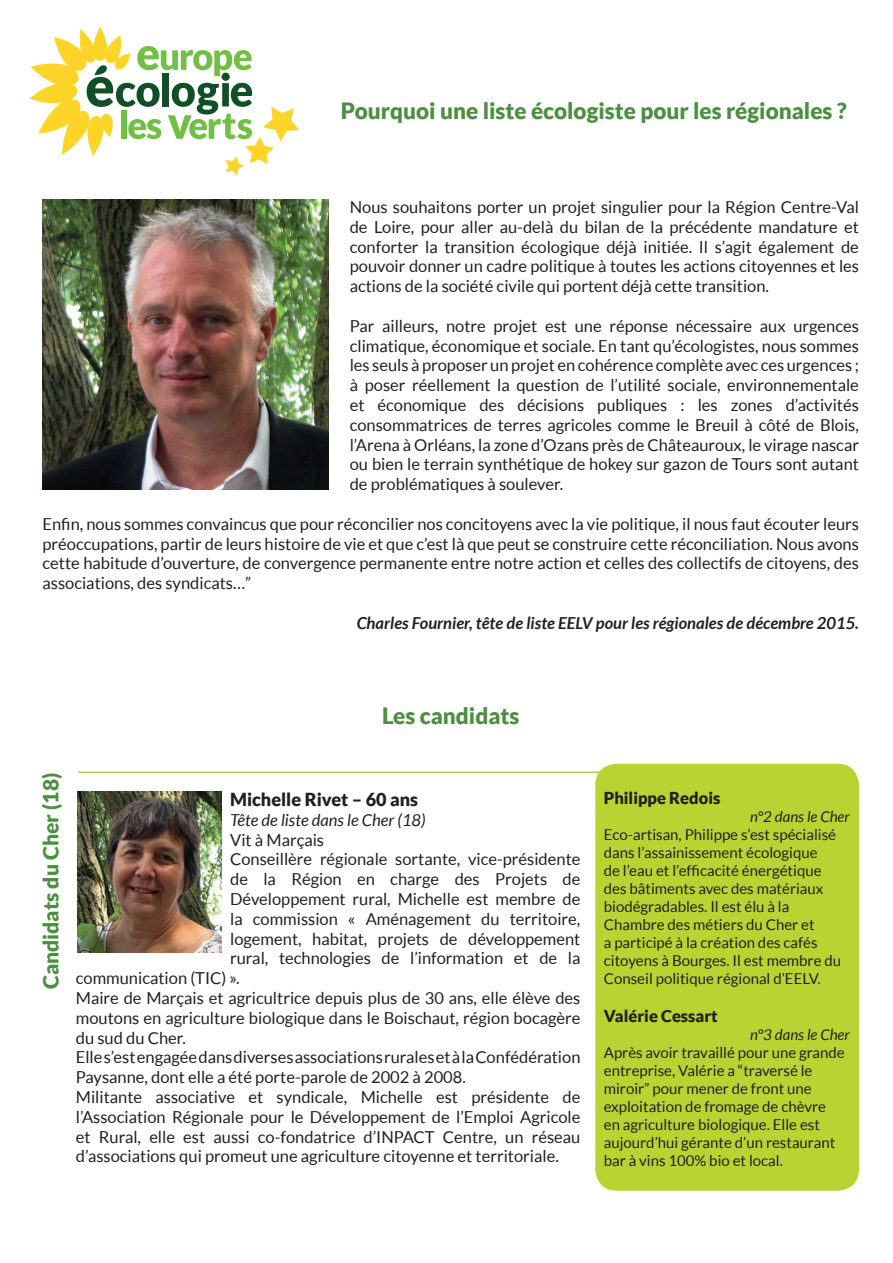
<style>
.page{position:relative;width:893px;height:1263px;background:#fff}
.page>*{position:absolute;margin:0;border:0;box-sizing:border-box;transform-origin:0 0}
.t1{font:900 22.5px "Lato";color:#4c8f41}
.t2{font:900 21px "Lato";color:#4c8f41}
.t3{font:900 18px "Lato";color:#231f20}
.t4{font:16.5px/19.8px "Lato";color:#231f20;text-align:justify}
.t5{font:italic 700 16.5px "Lato";color:#231f20}
.t6{font:900 16.5px "Lato";color:#231f20}
.t7{font:italic 16.5px "Lato";color:#231f20}
.t8{font:15px/18px "Lato";color:#231f20}
.t9{font:italic 15px "Lato";color:#231f20}
</style>
<div class="page">
<img style="left:43px;top:200px;width:285px;height:290px">
<svg style="left:29px;top:26px;width:271px;height:150px"></svg>
<div style="left:595px;top:764px;width:264px;height:427px;background:#b9d432;border-radius:21px"></div>
<hr style="left:79px;top:771px;width:545px;height:2px;background:#b9d432">
<img style="left:78px;top:791px;width:144px;height:162px">
<h1 class="t1" style="left:341px;top:98px;width:508px">Pourquoi une liste écologiste pour les régionales ?</h1>
<p class="t4" style="left:350px;top:197px;width:511px">Nous souhaitons porter un projet singulier pour la Région Centre-Val de Loire, pour aller au-delà du bilan de la précédente mandature et conforter la transition écologique déjà initiée. Il s’agit également de pouvoir donner un cadre politique à toutes les actions citoyennes et les actions de la société civile qui portent déjà cette transition.</p>
<p class="t4" style="left:350px;top:316px;width:511px">Par ailleurs, notre projet est une réponse nécessaire aux urgences climatique, économique et sociale. En tant qu’écologistes, nous sommes les seuls à proposer un projet en cohérence complète avec ces urgences ; à poser réellement la question de l’utilité sociale, environnementale et économique des décisions publiques : les zones d’activités consommatrices de terres agricoles comme le Breuil à côté de Blois, l’Arena à Orléans, la zone d’Ozans près de Châteauroux, le virage nascar ou bien le terrain synthétique de hokey sur gazon de Tours sont autant de problématiques à soulever.</p>
<p class="t4" style="left:43px;top:514px;width:818px">Enfin, nous sommes convaincus que pour réconcilier nos concitoyens avec la vie politique, il nous faut écouter leurs préoccupations, partir de leurs histoire de vie et que c’est là que peut se construire cette réconciliation. Nous avons cette habitude d’ouverture, de convergence permanente entre notre action et celles des collectifs de citoyens, des associations, des syndicats…”</p>
<p class="t5" style="left:357px;top:613px;width:504px">Charles Fournier, tête de liste EELV pour les régionales de décembre 2015.</p>
<h1 class="t1" style="left:382px;top:703px;width:139px">Les candidats</h1>
<p class="t2" style="left:38px;top:989px;width:218px;rotate:-90deg">Candidats du Cher (18)</p>
<p class="t3" style="left:230px;top:789px;width:190px">Michelle Rivet – 60 ans</p>
<p class="t7" style="left:230px;top:810px;width:197px">Tête de liste dans le Cher (18)</p>
<p class="t4" style="left:230px;top:829px;width:95px">Vit à Marçais</p>
<p class="t4" style="left:230px;top:849px;width:352px">Conseillère régionale sortante, vice-présidente</p>
<p class="t4" style="left:230px;top:869px;width:352px">de la Région en charge des Projets de</p>
<p class="t4" style="left:230px;top:889px;width:352px">Développement rural, Michelle est membre de</p>
<p class="t4" style="left:230px;top:909px;width:352px">la commission « Aménagement du territoire,</p>
<p class="t4" style="left:230px;top:928px;width:352px">logement, habitat, projets de développement</p>
<p class="t4" style="left:230px;top:948px;width:352px">rural, technologies de l’information et de la</p>
<p class="t4" style="left:76px;top:968px;width:165px">communication (TIC) ».</p>
<p class="t4" style="left:76px;top:988px;width:506px">Maire de Marçais et agricultrice depuis plus de 30 ans, elle élève des</p>
<p class="t4" style="left:76px;top:1008px;width:506px">moutons en agriculture biologique dans le Boischaut, région bocagère</p>
<p class="t4" style="left:76px;top:1027px;width:112px">du sud du Cher.</p>
<p class="t4" style="left:76px;top:1047px;width:506px">Elle s’est engagée dans diverses associations rurales et à la Confédération</p>
<p class="t4" style="left:76px;top:1067px;width:392px">Paysanne, dont elle a été porte-parole de 2002 à 2008.</p>
<p class="t4" style="left:76px;top:1087px;width:506px">Militante associative et syndicale, Michelle est présidente de</p>
<p class="t4" style="left:76px;top:1107px;width:506px">l’Association Régionale pour le Développement de l’Emploi Agricole</p>
<p class="t4" style="left:76px;top:1126px;width:506px">et Rural, elle est aussi co-fondatrice d’INPACT Centre, un réseau</p>
<p class="t4" style="left:76px;top:1146px;width:484px">d’associations qui promeut une agriculture citoyenne et territoriale.</p>
<p class="t6" style="left:604px;top:788px;width:118px">Philippe Redois</p>
<p class="t9" style="left:750px;top:808px;width:101px">n°2 dans le Cher</p>
<p class="t8" style="left:604px;top:826px;width:239px">Eco-artisan, Philippe s’est spécialisé dans l’assainissement écologique<br>de l’eau et l’efficacité énergétique des bâtiments avec des matériaux biodégradables. Il est élu à la Chambre des métiers du Cher et<br>a participé à la création des cafés citoyens à Bourges. Il est membre du Conseil politique régional d’EELV.</p>
<p class="t6" style="left:604px;top:1006px;width:115px">Valérie Cessart</p>
<p class="t9" style="left:750px;top:1026px;width:101px">n°3 dans le Cher</p>
<p class="t8" style="left:604px;top:1043px;width:242px">Après avoir travaillé pour une grande entreprise, Valérie a “traversé le miroir” pour mener de front une exploitation de fromage de chèvre en agriculture biologique. Elle est aujourd’hui gérante d’un restaurant bar à vins 100% bio et local.</p>
</div>
